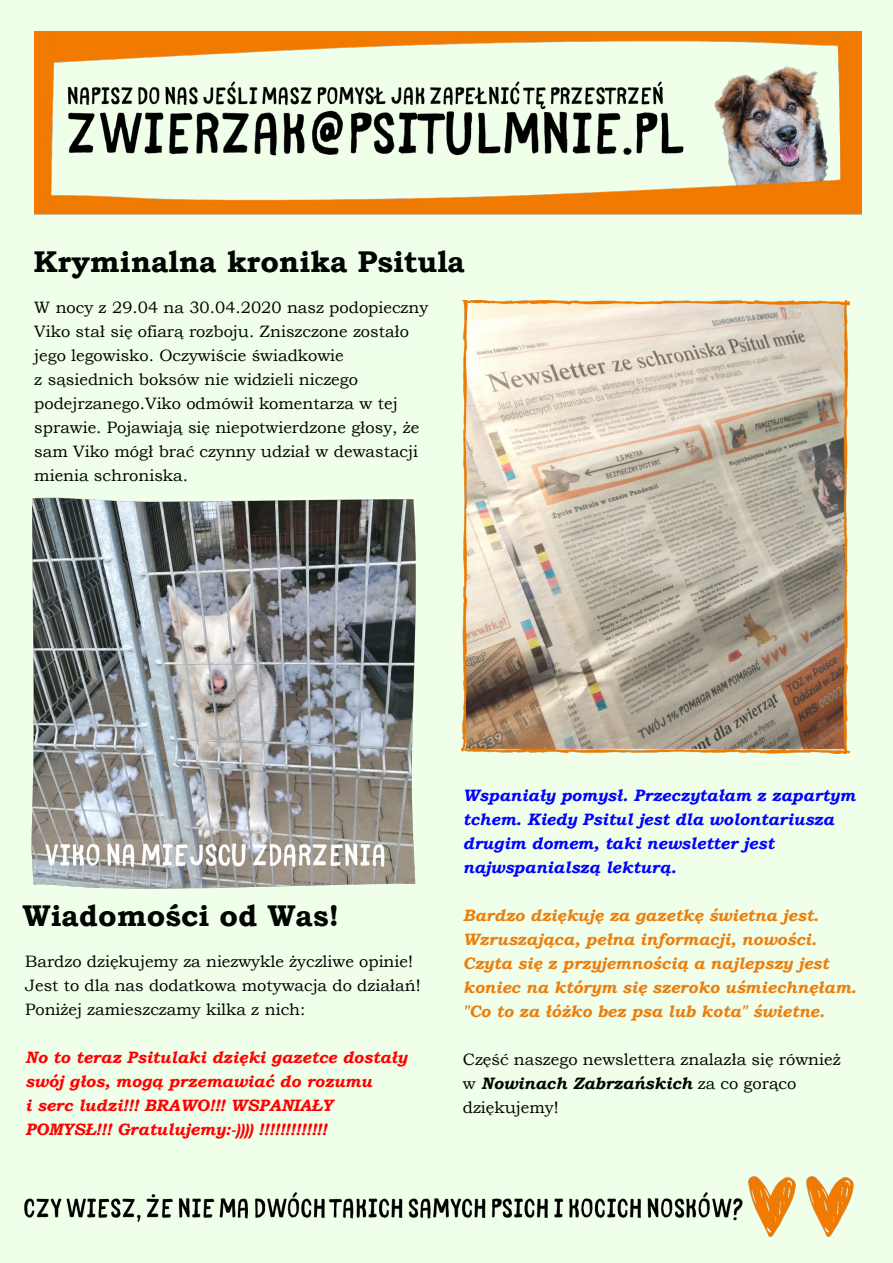
<style>
.page{position:relative;width:893px;height:1263px;background:#f0ffea}
.page>*{position:absolute;margin:0;border:0;box-sizing:border-box;transform-origin:0 0}
.t1{font:700 30px "Bookman Old Style";color:#000501}
.t2{font:16.5px/24px "Bookman Old Style";color:#000501}
.t3{font:italic 700 16.5px/24px "Bookman Old Style";color:#eb7e0c}
.t4{font:italic 700 16.5px/24px "Bookman Old Style";color:#f00}
.t5{font:italic 700 16.5px/24px "Bookman Old Style";color:#00f}
.s1{font-weight:700;font-style:italic}
</style>
<div class="page">
<img style="left:35px;top:31px;width:826px;height:183px">
<img style="left:0;top:1155px;width:872px;height:94px">
<img style="left:21px;top:480px;width:405px;height:426px">
<img style="left:462px;top:300px;width:388px;height:454px">
<h1 class="t1" style="left:34px;top:244px;width:433px">Kryminalna kronika Psitula</h1>
<p class="t2" style="left:34px;top:295px;width:396px">W nocy z 29.04 na 30.04.2020 nasz podopieczny Viko stał się ofiarą rozboju. Zniszczone zostało jego legowisko. Oczywiście świadkowie<br>z sąsiednich boksów nie widzieli niczego podejrzanego.Viko odmówił komentarza w tej sprawie. Pojawiają się niepotwierdzone głosy, że sam Viko mógł brać czynny udział w dewastacji mienia schroniska.</p>
<h1 class="t1" style="left:23px;top:898px;width:318px">Wiadomości od Was!</h1>
<p class="t2" style="left:25px;top:949px;width:397px">Bardzo dziękujemy za niezwykle życzliwe opinie!<br>Jest to dla nas dodatkowa motywacja do działań!<br>Poniżej zamieszczamy kilka z nich:</p>
<p class="t4" style="left:25px;top:1045px;width:383px">No to teraz Psitulaki dzięki gazetce dostały swój głos, mogą przemawiać do rozumu<br>i serc ludzi!!! BRAWO!!! WSPANIAŁY POMYSŁ!!! Gratulujemy:-)))) !!!!!!!!!!!!!</p>
<p class="t5" style="left:463px;top:783px;width:394px">Wspaniały pomysł. Przeczytałam z zapartym tchem. Kiedy Psitul jest dla wolontariusza drugim domem, taki newsletter jest najwspanialszą lekturą.</p>
<p class="t3" style="left:463px;top:903px;width:395px">Bardzo dziękuję za gazetkę świetna jest.<br>Wzruszająca, pełna informacji, nowości.<br>Czyta się z przyjemnością a najlepszy jest koniec na którym się szeroko uśmiechnęłam. "Co to za łóżko bez psa lub kota" świetne.</p>
<p class="t2" style="left:463px;top:1047px;width:379px">Część naszego newslettera znalazła się również w <span class="s1">Nowinach Zabrzańskich</span> za co gorąco dziękujemy!</p>
</div>
